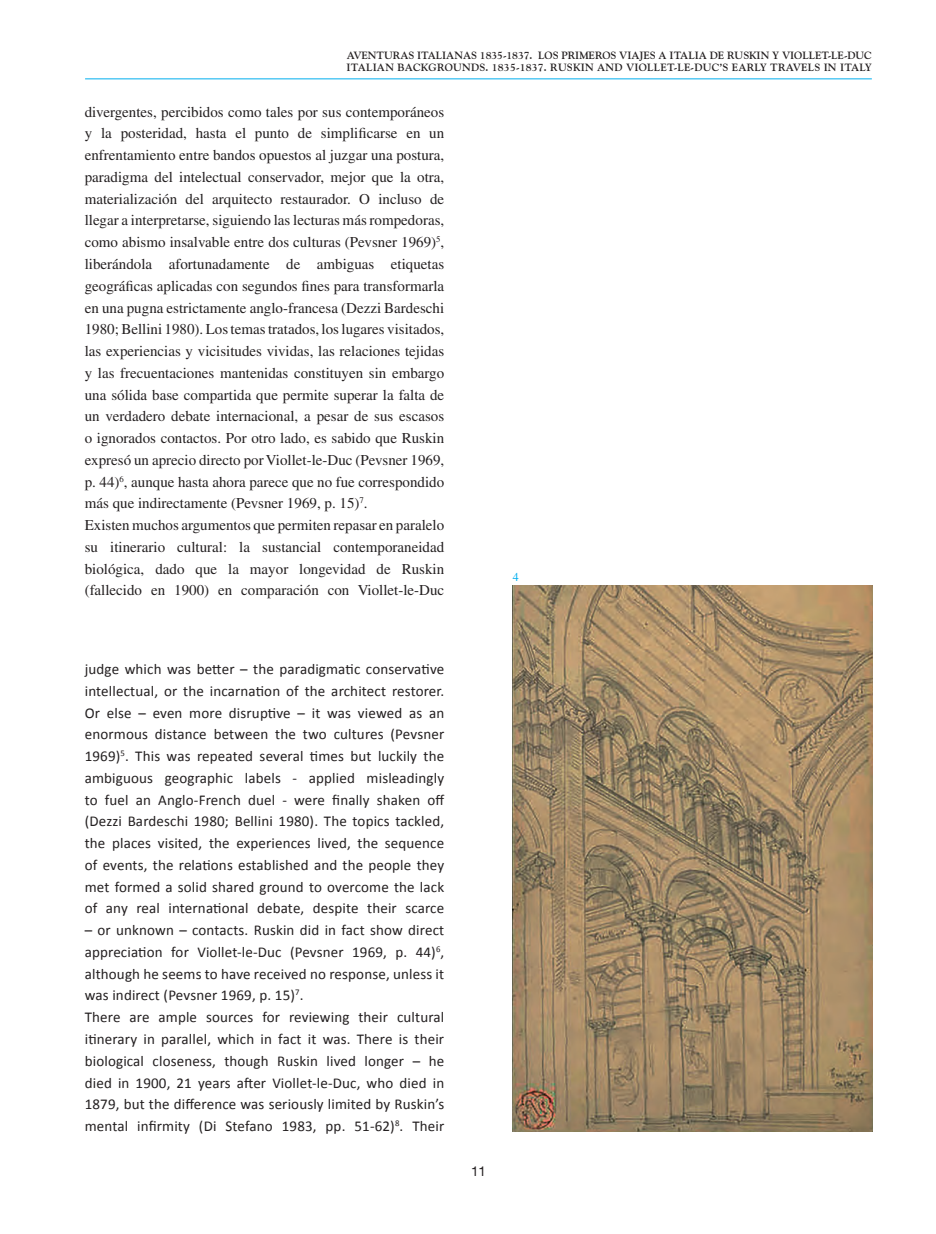
<style>
.page{position:relative;width:936px;height:1234px;background:#fff}
.page>*{position:absolute;margin:0;border:0;box-sizing:border-box;transform-origin:0 0}
.t1{font:15px/21.8px "Times LT Std";color:#231f20}
.t2{font:15px/21.8px "Calibri";letter-spacing:.01em;color:#231f20;text-align:justify}
.t3{font:13.5px "Helvetica Neue LT Std";color:#231f20}
.t4{font:12px "Times LT Std";color:#00aeef}
.t5{font:700 10.5px/12.6px "Goudy Std";letter-spacing:-.005em;color:#231f20}
</style>
<div class="page">
<hr style="left:85px;top:79px;width:786px;height:1px;background:#00aeef">
<img style="left:512px;top:585px;width:360px;height:546px">
<p class="t5" style="left:346px;top:49px;width:526px">AVENTURAS ITALIANAS 1835-1837. LOS PRIMEROS VIAJES A ITALIA DE RUSKIN Y VIOLLET-LE-DUC<br>ITALIAN BACKGROUNDS. 1835-1837. RUSKIN AND VIOLLET-LE-DUC’S EARLY TRAVELS IN ITALY</p>
<p class="t1" style="left:85px;top:101px;width:361px">divergentes, percibidos como tales por sus contemporáneos y la posteridad, hasta el punto de simplificarse en un enfrentamiento entre bandos opuestos al juzgar una postura, paradigma del intelectual conservador, mejor que la otra, materialización del arquitecto restaurador. O incluso de llegar a interpretarse, siguiendo las lecturas más rompedoras, como abismo insalvable entre dos culturas (Pevsner 1969)<sup>5</sup>, liberándola afortunadamente de ambiguas etiquetas geográficas aplicadas con segundos fines para transformarla en una pugna estrictamente anglo-francesa (Dezzi Bardeschi 1980; Bellini 1980). Los temas tratados, los lugares visitados, las experiencias y vicisitudes vividas, las relaciones tejidas y las frecuentaciones mantenidas constituyen sin embargo una sólida base compartida que permite superar la falta de un verdadero debate internacional, a pesar de sus escasos o ignorados contactos. Por otro lado, es sabido que Ruskin expresó un aprecio directo por Viollet-le-Duc (Pevsner 1969, p. 44)<sup>6</sup>, aunque hasta ahora parece que no fue correspondido más que indirectamente (Pevsner 1969, p. 15)<sup>7</sup>.<br>Existen muchos argumentos que permiten repasar en paralelo su itinerario cultural: la sustancial contemporaneidad biológica, dado que la mayor longevidad de Ruskin (fallecido en 1900) en comparación con Viollet-le-Duc</p>
<p class="t2" style="left:85px;top:658px;width:361px">judge which was better – the paradigmatic conservative intellectual, or the incarnation of the architect restorer.<br>Or else – even more disruptive – it was viewed as an enormous distance between the two cultures (Pevsner 1969)<sup>5</sup>. This was repeated several times but luckily the ambiguous geographic labels - applied misleadingly to fuel an Anglo-French duel - were finally shaken off (Dezzi Bardeschi 1980; Bellini 1980). The topics tackled, the places visited, the experiences lived, the sequence of events, the relations established and the people they met formed a solid shared ground to overcome the lack of any real international debate, despite their scarce</p>
<p class="t2" style="left:85px;top:919px;width:361px;text-align:left">– or unknown – contacts. Ruskin did in fact show direct appreciation for Viollet-le-Duc (Pevsner 1969, p. 44)<sup>6</sup>, although he seems to have received no response, unless it was indirect (Pevsner 1969, p. 15)<sup>7</sup>.<br>There are ample sources for reviewing their cultural itinerary in parallel, which in fact it was. There is their biological closeness, though Ruskin lived longer – he died in 1900, 21 years after Viollet-le-Duc, who died in 1879, but the difference was seriously limited by Ruskin’s mental infirmity (Di Stefano 1983, pp. 51-62)<sup>8</sup>. Their</p>
<p class="t3" style="left:471px;top:1162px;width:17px">11</p>
<p class="t4" style="left:512px;top:569px;width:7px">4</p>
</div>
